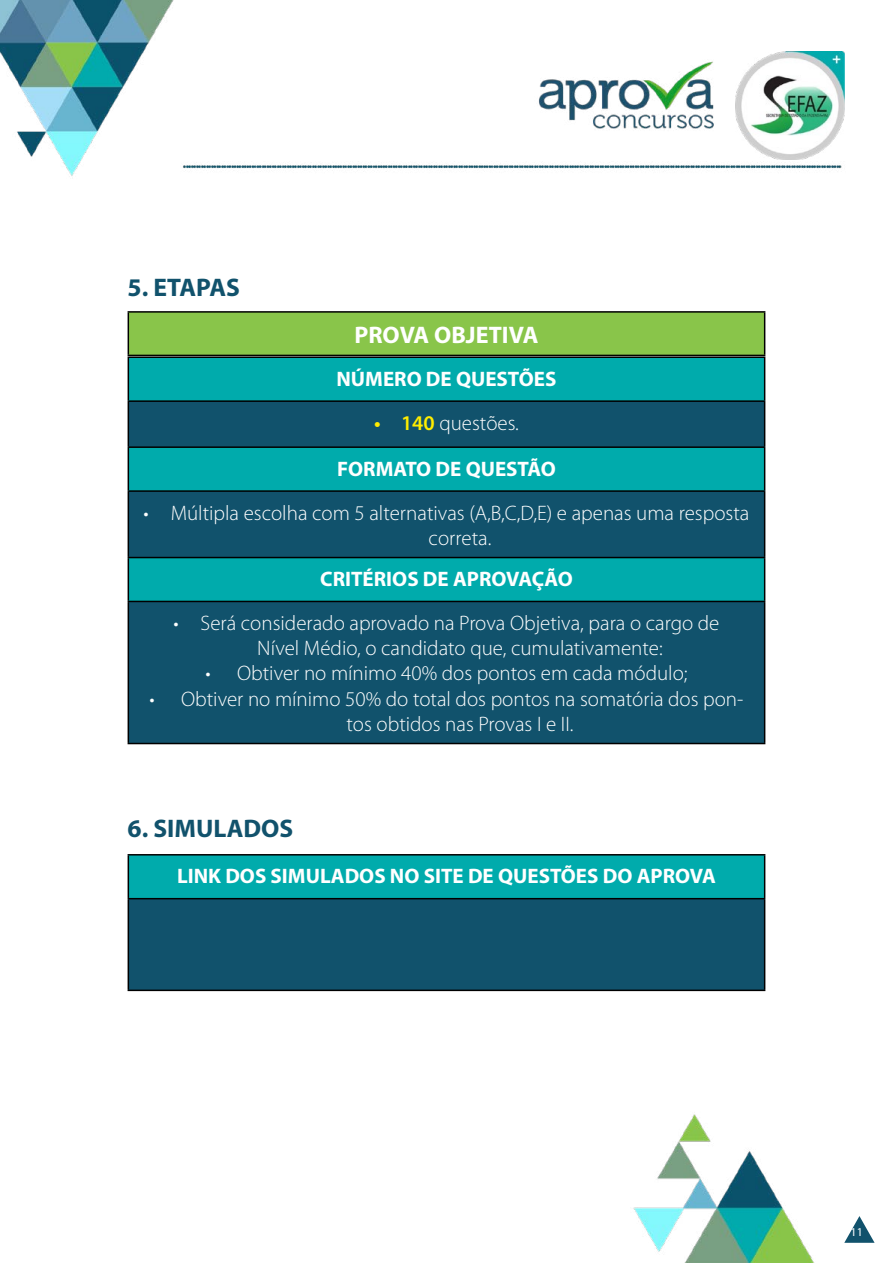
<style>
.page{position:relative;width:893px;height:1263px;background:#fff}
.page>*{position:absolute;margin:0;border:0;box-sizing:border-box;transform-origin:0 0}
.t1{font:700 25.5px "Myriad Pro";color:#11526c}
.t2{font:700 24px "Myriad Pro";color:#fff}
.t3{font:300 21px/25.2px "Myriad Pro";color:#fff}
.t4{font:700 21px/46px "Myriad Pro";color:#fff;text-align:center}
.t5{font:12px "Myriad Pro";color:#fff}
.s1{font-weight:600;color:#ffed00}
.s2{font-weight:300}
</style>
<div class="page">
<img style="left:0;top:0;width:845px;height:1263px">
<svg style="left:844px;top:1216px;width:31px;height:27px"></svg>
<img style="left:736px;top:51px;width:108px;height:108px">
<div style="left:128px;top:357px;width:637px;height:44px;background:#00abac"></div>
<div style="left:128px;top:401px;width:637px;height:46px;background:#11526c"></div>
<div style="left:128px;top:447px;width:637px;height:44px;background:#00abac"></div>
<div style="left:128px;top:491px;width:637px;height:66px;background:#11526c"></div>
<div style="left:128px;top:557px;width:637px;height:44px;background:#00abac"></div>
<div style="left:128px;top:601px;width:637px;height:142px;background:#11526c"></div>
<hr style="left:128px;top:356px;width:637px;height:2px;background:#000">
<hr style="left:128px;top:358px;width:1px;height:42px;background:#000">
<hr style="left:764px;top:358px;width:1px;height:42px;background:#000">
<hr style="left:128px;top:400px;width:637px;height:2px;background:#000">
<hr style="left:128px;top:402px;width:1px;height:44px;background:#000">
<hr style="left:764px;top:402px;width:1px;height:44px;background:#000">
<hr style="left:128px;top:446px;width:637px;height:2px;background:#000">
<hr style="left:128px;top:448px;width:1px;height:42px;background:#000">
<hr style="left:764px;top:448px;width:1px;height:42px;background:#000">
<hr style="left:128px;top:490px;width:637px;height:2px;background:#000">
<hr style="left:128px;top:492px;width:1px;height:65px;background:#000">
<hr style="left:764px;top:492px;width:1px;height:65px;background:#000">
<hr style="left:128px;top:557px;width:637px;height:1px;background:#000">
<hr style="left:128px;top:558px;width:1px;height:43px;background:#000">
<hr style="left:764px;top:558px;width:1px;height:43px;background:#000">
<hr style="left:128px;top:601px;width:637px;height:1px;background:#000">
<hr style="left:128px;top:602px;width:1px;height:141px;background:#000">
<hr style="left:764px;top:602px;width:1px;height:141px;background:#000">
<hr style="left:128px;top:743px;width:637px;height:1px;background:#000">
<div style="left:128px;top:312px;width:637px;height:43px;background:#89c54a"></div>
<hr style="left:128px;top:311px;width:637px;height:2px;background:#000">
<hr style="left:128px;top:313px;width:1px;height:42px;background:#000">
<hr style="left:764px;top:313px;width:1px;height:42px;background:#000">
<hr style="left:128px;top:355px;width:637px;height:1px;background:#000">
<div style="left:128px;top:855px;width:637px;height:44px;background:#00abac"></div>
<div style="left:128px;top:899px;width:637px;height:91px;background:#11526c"></div>
<hr style="left:128px;top:854px;width:637px;height:1px;background:#000">
<hr style="left:128px;top:855px;width:1px;height:43px;background:#000">
<hr style="left:764px;top:855px;width:1px;height:43px;background:#000">
<hr style="left:128px;top:898px;width:637px;height:1px;background:#000">
<hr style="left:128px;top:899px;width:1px;height:90px;background:#000">
<hr style="left:764px;top:899px;width:1px;height:90px;background:#000">
<hr style="left:128px;top:989px;width:637px;height:2px;background:#000">
<p class="t1" style="left:128px;top:270px;width:114px">5. ETAPAS</p>
<p class="t2" style="left:355px;top:319px;width:185px">PROVA OBJETIVA</p>
<p class="t4" style="left:336px;top:355px;width:221px">NÚMERO DE QUESTÕES</p>
<p class="t4" style="left:337px;top:399px;width:220px"><span class="s1">• 140</span> <span class="s2">questões.<br></span>FORMATO DE QUESTÃO</p>
<p class="t3" style="left:429px;top:500px;width:322px;text-indent:-285px">• Múltipla escolha com 5 alternativas (A,B,C,D,E) e apenas uma resposta correta.</p>
<p class="t4" style="left:320px;top:555px;width:254px">CRITÉRIOS DE APROVAÇÃO</p>
<p class="t3" style="left:257px;top:611px;width:464px;text-indent:-84px">• Será considerado aprovado na Prova Objetiva, para o cargo de<br>Nível Médio, o candidato que, cumulativamente:</p>
<p class="t3" style="left:205px;top:661px;width:483px">• Obtiver no mínimo 40% dos pontos em cada módulo;</p>
<p class="t3" style="left:347px;top:686px;width:398px;text-indent:-197px">• Obtiver no mínimo 50% do total dos pontos na somatória dos pon&shy;tos obtidos nas Provas I e II.</p>
<p class="t1" style="left:128px;top:812px;width:167px">6. SIMULADOS</p>
<p class="t4" style="left:177px;top:852px;width:540px">LINK DOS SIMULADOS NO SITE DE QUESTÕES DO APROVA</p>
<p class="t5" style="left:851px;top:1225px;width:14px">11</p>
</div>
